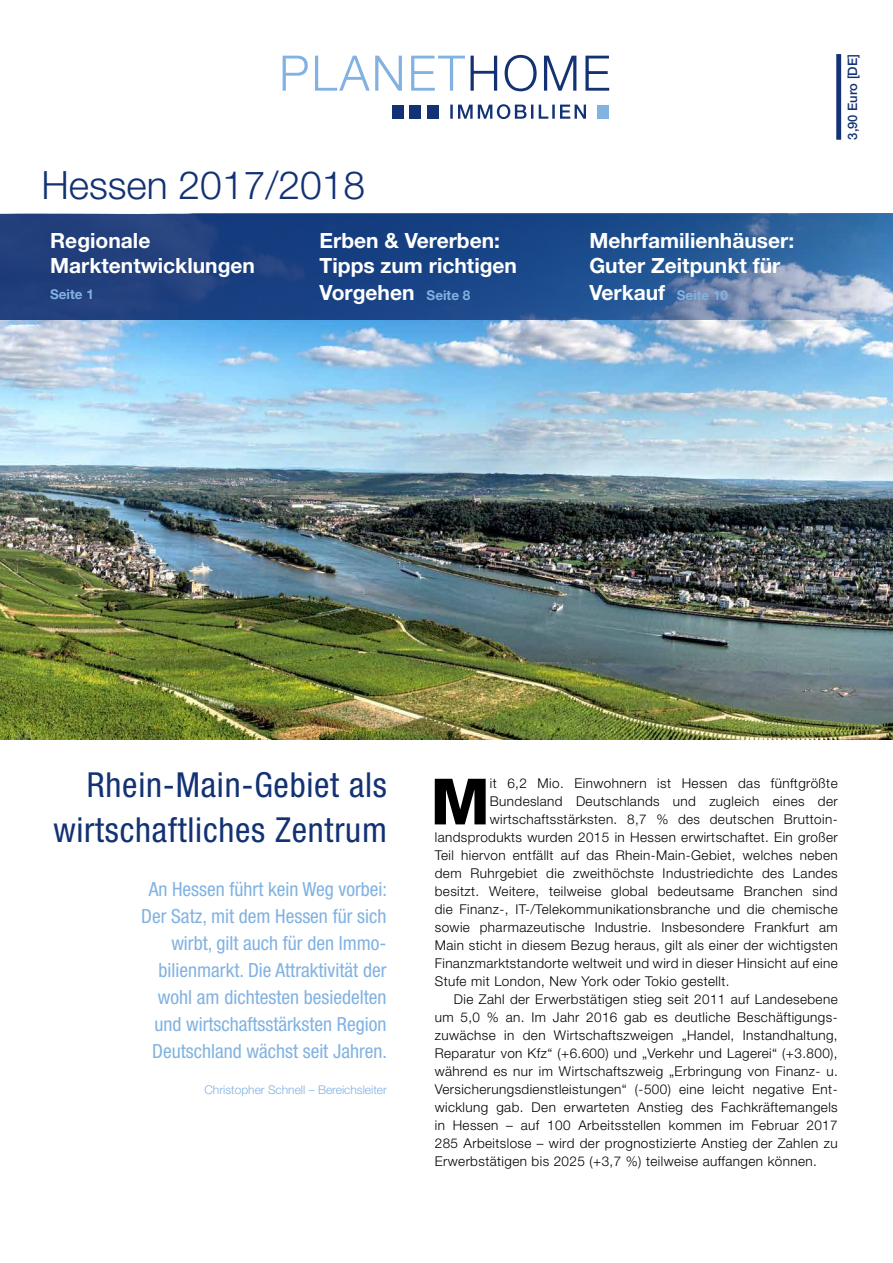
<style>
.page{position:relative;width:893px;height:1263px;background:#fff}
.page>*{position:absolute;margin:0;border:0;box-sizing:border-box;transform-origin:0 0}
.t1{font:800 63.9px "Helvetica Neue LT Std";color:#000}
.t2{font:300 39px "Helvetica Neue LT Std";color:#123274}
.t3{font:condensed 34.5px/45px "Helvetica Neue LT Std";letter-spacing:.02em;color:#123274;text-align:right}
.t4{font:700 21px/25.7px "Helvetica Neue LT Std";color:#fff}
.t5{font:condensed 19.5px/27px "Helvetica Neue LT Std";color:#81b2e1;text-align:right}
.t6{font:300 13.5px "Helvetica Neue LT Std";letter-spacing:.03em;color:#000}
.t7{font:700 13.5px "Helvetica Neue LT Std";color:#81b2e1}
.t8{font:500 13.05px "Helvetica Neue LT Std";color:#123274}
.t9{font:300 12px "Helvetica Neue LT Std";color:#81b2e1}
.s1{font-size:13.5px;color:#81b2e1}
</style>
<div class="page">
<img style="left:0;top:320px;width:893px;height:419px">
<div style="left:836px;top:54px;width:5px;height:86px;background:#123274"></div>
<svg style="left:471px;top:55px;width:138px;height:36px"></svg>
<svg style="left:283px;top:56px;width:182px;height:35px"></svg>
<div style="left:597px;top:105px;width:12px;height:14px;background:#81b2e1"></div>
<div style="left:392px;top:105px;width:12px;height:14px;background:#123274"></div>
<div style="left:409px;top:105px;width:12px;height:14px;background:#123274"></div>
<div style="left:427px;top:105px;width:12px;height:14px;background:#123274"></div>
<svg style="left:450px;top:104px;width:136px;height:15px"></svg>
<svg style="left:0;top:214px;width:893px;height:106px;background:#2b538e"></svg>
<h2 class="t2" style="left:41px;top:162px;width:325px">Hessen 2017/2018</h2>
<h3 class="t4" style="left:50px;top:228px;width:206px;line-height:25.2px">Regionale<br>Marktentwicklungen</h3>
<p class="t7" style="left:50px;top:286px;width:45px">Seite 1</p>
<h3 class="t4" style="left:320px;top:227px;width:199px">Erben &amp; Vererben:<br>Tipps zum richtigen<br>Vorgehen <span class="s1">Seite 8</span></h3>
<h3 class="t4" style="left:589px;top:227px;width:206px;line-height:26.1px">Mehrfamilienhäuser:<br>Guter Zeitpunkt für<br>Verkauf <span class="s1">Seite 10</span></h3>
<p class="t8" style="left:845px;top:140px;width:87px;rotate:-90deg">3,90 Euro [DE]</p>
<h3 class="t3" style="left:53px;top:762px;width:335px">Rhein-Main-Gebiet als wirtschaftliches Zentrum</h3>
<h3 class="t5" style="left:141px;top:876px;width:247px">An Hessen führt kein Weg vorbei:<br>Der Satz, mit dem Hessen für sich wirbt, gilt auch für den Immo&shy;bilienmarkt. Die Attraktivität der wohl am dichtesten besiedelten und wirtschaftsstärksten Region<br>Deutschland wächst seit Jahren.</h3>
<p class="t9" style="left:204px;top:1083px;width:184px">Christopher Schnell – Bereichsleiter</p>
<h1 class="t1" style="left:431px;top:764px;width:61px">M</h1>
<p class="t6" style="left:490px;top:775px;width:349px">it 6,2 Mio. Einwohnern ist Hessen das fünftgrößte</p>
<p class="t6" style="left:490px;top:793px;width:349px">Bundesland Deutschlands und zugleich eines der</p>
<p class="t6" style="left:490px;top:811px;width:349px">wirtschaftsstärksten. 8,7 % des deutschen Bruttoin-</p>
<p class="t6" style="left:435px;top:829px;width:404px">landsprodukts wurden 2015 in Hessen erwirtschaftet. Ein großer</p>
<p class="t6" style="left:435px;top:847px;width:404px">Teil hiervon entfällt auf das Rhein-Main-Gebiet, welches neben</p>
<p class="t6" style="left:435px;top:865px;width:404px">dem Ruhrgebiet die zweithöchste Industriedichte des Landes</p>
<p class="t6" style="left:435px;top:883px;width:404px">besitzt. Weitere, teilweise global bedeutsame Branchen sind</p>
<p class="t6" style="left:435px;top:901px;width:404px">die Finanz-, IT-/Telekommunikationsbranche und die chemische</p>
<p class="t6" style="left:435px;top:919px;width:404px">sowie pharmazeutische Industrie. Insbesondere Frankfurt am</p>
<p class="t6" style="left:435px;top:937px;width:404px">Main sticht in diesem Bezug heraus, gilt als einer der wichtigsten</p>
<p class="t6" style="left:435px;top:955px;width:404px">Finanzmarktstandorte weltweit und wird in dieser Hinsicht auf eine</p>
<p class="t6" style="left:435px;top:973px;width:296px">Stufe mit London, New York oder Tokio gestellt.</p>
<p class="t6" style="left:454px;top:991px;width:385px">Die Zahl der Erwerbstätigen stieg seit 2011 auf Landesebene</p>
<p class="t6" style="left:435px;top:1009px;width:404px">um 5,0 % an. Im Jahr 2016 gab es deutliche Beschäftigungs-</p>
<p class="t6" style="left:435px;top:1027px;width:404px">zuwächse in den Wirtschaftszweigen „Handel, Instandhaltung,</p>
<p class="t6" style="left:435px;top:1045px;width:404px">Reparatur von Kfz“ (+6.600) und „Verkehr und Lagerei“ (+3.800),</p>
<p class="t6" style="left:435px;top:1063px;width:404px">während es nur im Wirtschaftszweig „Erbringung von Finanz- u.</p>
<p class="t6" style="left:435px;top:1081px;width:404px">Versicherungsdienstleistungen“ (-500) eine leicht negative Ent-</p>
<p class="t6" style="left:435px;top:1099px;width:404px">wicklung gab. Den erwarteten Anstieg des Fachkräftemangels</p>
<p class="t6" style="left:435px;top:1117px;width:404px">in Hessen – auf 100 Arbeitsstellen kommen im Februar 2017</p>
<p class="t6" style="left:435px;top:1135px;width:404px">285 Arbeitslose – wird der prognostizierte Anstieg der Zahlen zu</p>
<p class="t6" style="left:435px;top:1153px;width:384px">Erwerbstätigen bis 2025 (+3,7 %) teilweise auffangen können.</p>
</div>
